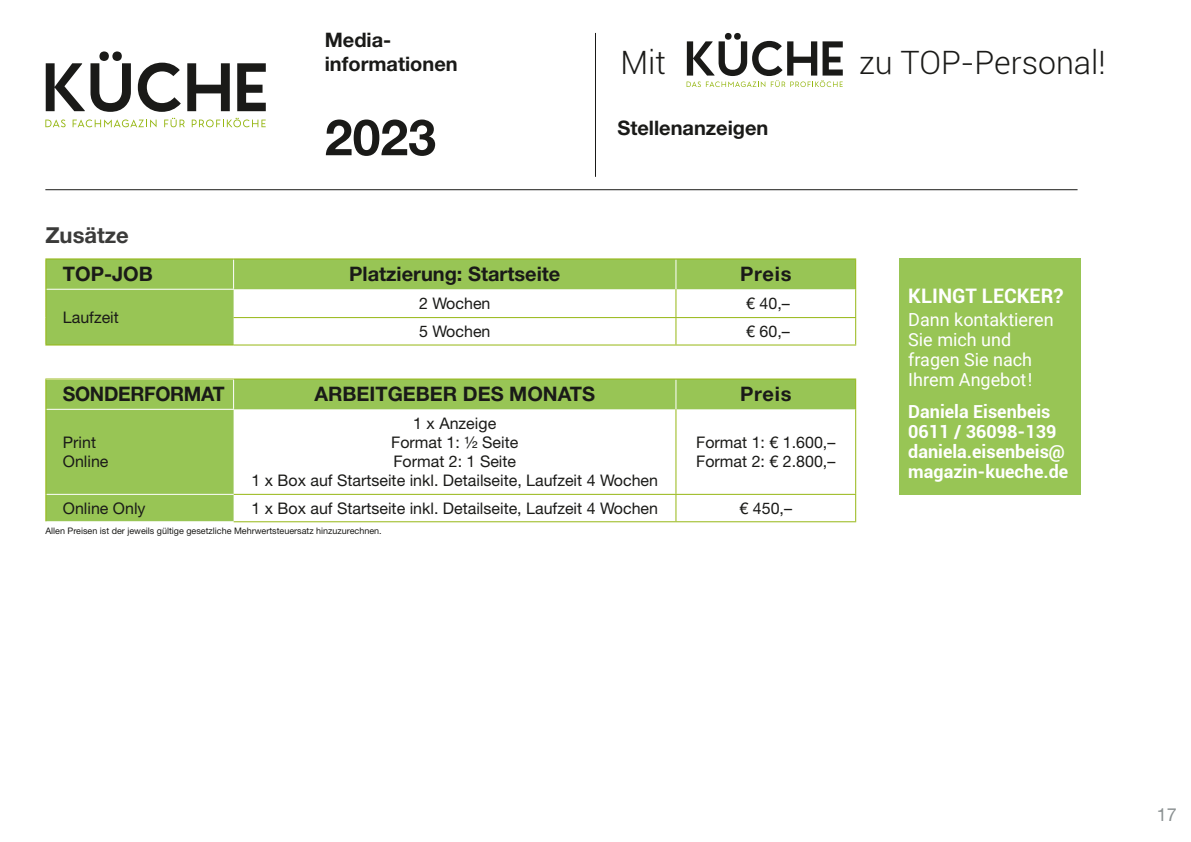
<style>
.page{position:relative;width:1191px;height:842px;background:#fff}
.page>*{position:absolute;margin:0;border:0;box-sizing:border-box;transform-origin:0 0}
.t1{font:700 50px "Helvetica Neue LT Std";color:#1a1a18}
.t2{font:300 32.2px "Roboto";color:#1a1a18}
.t3{font:700 22px "Helvetica Neue LT Std";color:#3b3b3a}
.t4{font:700 20px/24px "Helvetica Neue LT Std";color:#1a1a18}
.t5{font:700 20px "Roboto";color:#fff}
.t6{font:700 18px/19.8px "Roboto";color:#fff}
.t7{font:18px/19.8px "Roboto";color:#fff}
.t8{font:18px "Helvetica Neue LT Std";color:#8b9192}
.t9{font:16px/19.2px "Helvetica Neue LT Std";color:#1a1a18}
.t10{font:9px "Helvetica Neue LT Std";color:#1a1a18}
</style>
<div class="page">
<hr style="left:45px;top:189px;width:1032px;height:1px;background:#1a1a18">
<hr style="left:595px;top:33px;width:1px;height:144px;background:#1a1a18">
<svg style="left:46px;top:51px;width:85px;height:61px"></svg>
<svg style="left:138px;top:63px;width:43px;height:49px"></svg>
<svg style="left:187px;top:63px;width:43px;height:48px"></svg>
<svg style="left:237px;top:63px;width:29px;height:48px"></svg>
<svg style="left:45px;top:119px;width:21px;height:8px"></svg>
<svg style="left:73px;top:119px;width:83px;height:8px"></svg>
<svg style="left:164px;top:118px;width:21px;height:9px"></svg>
<svg style="left:192px;top:118px;width:74px;height:9px"></svg>
<svg style="left:46px;top:259px;width:809px;height:262px"></svg>
<div style="left:46px;top:345px;width:188px;height:34px;background:#fff"></div>
<hr style="left:233px;top:259px;width:1px;height:30px;background:#fff">
<hr style="left:675px;top:259px;width:1px;height:30px;background:#fff">
<hr style="left:46px;top:289px;width:188px;height:1px;background:#fff">
<hr style="left:45px;top:344px;width:189px;height:1px;background:#96b714">
<hr style="left:234px;top:344px;width:442px;height:1px;background:#96b714">
<hr style="left:676px;top:344px;width:180px;height:1px;background:#96b714">
<hr style="left:233px;top:379px;width:1px;height:30px;background:#fff">
<hr style="left:675px;top:379px;width:1px;height:30px;background:#fff">
<hr style="left:46px;top:409px;width:188px;height:1px;background:#fff">
<hr style="left:234px;top:317px;width:442px;height:1px;background:#96b714">
<hr style="left:676px;top:317px;width:180px;height:1px;background:#96b714">
<svg style="left:675px;top:289px;width:1px;height:55px"></svg>
<hr style="left:675px;top:409px;width:1px;height:85px;background:#96b714">
<hr style="left:676px;top:494px;width:180px;height:1px;background:#96b714">
<svg style="left:675px;top:495px;width:1px;height:26px"></svg>
<hr style="left:676px;top:521px;width:180px;height:1px;background:#96b714">
<hr style="left:234px;top:494px;width:442px;height:1px;background:#96b714">
<hr style="left:234px;top:521px;width:442px;height:1px;background:#96b714">
<svg style="left:855px;top:289px;width:1px;height:55px"></svg>
<hr style="left:855px;top:409px;width:1px;height:85px;background:#96b714">
<svg style="left:855px;top:495px;width:1px;height:26px"></svg>
<hr style="left:46px;top:494px;width:188px;height:1px;background:#fff">
<hr style="left:855px;top:259px;width:1px;height:30px;background:#96b714">
<hr style="left:45px;top:258px;width:189px;height:1px;background:#96b714">
<hr style="left:234px;top:258px;width:442px;height:1px;background:#96b714">
<hr style="left:676px;top:258px;width:180px;height:1px;background:#96b714">
<hr style="left:45px;top:259px;width:1px;height:30px;background:#96b714">
<svg style="left:45px;top:289px;width:1px;height:55px"></svg>
<hr style="left:45px;top:379px;width:1px;height:30px;background:#96b714">
<hr style="left:45px;top:409px;width:1px;height:85px;background:#96b714">
<svg style="left:45px;top:494px;width:1px;height:27px"></svg>
<hr style="left:855px;top:379px;width:1px;height:30px;background:#96b714">
<hr style="left:45px;top:378px;width:189px;height:1px;background:#96b714">
<hr style="left:234px;top:378px;width:442px;height:1px;background:#96b714">
<hr style="left:676px;top:378px;width:180px;height:1px;background:#96b714">
<div style="left:899px;top:258px;width:181px;height:237px;background:#98c555"></div>
<svg style="left:686px;top:33px;width:156px;height:54px"></svg>
<p class="t4" style="left:325px;top:28px;width:134px">Media&shy;informationen</p>
<h1 class="t1" style="left:325px;top:107px;width:113px">2023</h1>
<h2 class="t2" style="left:620px;top:40px;width:47px">Mit</h2>
<h2 class="t2" style="left:859px;top:40px;width:248px">zu TOP-Personal!</h2>
<p class="t4" style="left:617px;top:116px;width:153px">Stellenanzeigen</p>
<h3 class="t3" style="left:45px;top:221px;width:85px">Zusätze</h3>
<p class="t4" style="left:63px;top:262px;width:92px">TOP-JOB</p>
<p class="t4" style="left:349px;top:262px;width:213px">Platzierung: Startseite</p>
<p class="t4" style="left:740px;top:262px;width:53px">Preis</p>
<p class="t9" style="left:63px;top:307px;width:57px">Laufzeit</p>
<p class="t9" style="left:419px;top:293px;width:73px">2 Wochen</p>
<p class="t9" style="left:746px;top:293px;width:45px">€ 40,–</p>
<p class="t9" style="left:419px;top:321px;width:73px">5 Wochen</p>
<p class="t9" style="left:746px;top:321px;width:45px">€ 60,–</p>
<p class="t4" style="left:63px;top:382px;width:163px">SONDERFORMAT</p>
<p class="t4" style="left:314px;top:382px;width:282px">ARBEITGEBER DES MONATS</p>
<p class="t4" style="left:740px;top:382px;width:53px">Preis</p>
<p class="t9" style="left:63px;top:432px;width:47px">Print<br>Online</p>
<p class="t9" style="left:251px;top:413px;width:408px;text-align:center">1 x Anzeige<br>Format 1: ½ Seite<br>Format 2: 1 Seite<br>1 x Box auf Startseite inkl. Detailseite, Laufzeit 4 Wochen</p>
<p class="t9" style="left:696px;top:432px;width:141px">Format 1: € 1.600,–<br>Format 2: € 2.800,–</p>
<p class="t9" style="left:63px;top:498px;width:84px">Online Only</p>
<p class="t9" style="left:251px;top:498px;width:408px">1 x Box auf Startseite inkl. Detailseite, Laufzeit 4 Wochen</p>
<p class="t9" style="left:739px;top:498px;width:54px">€ 450,–</p>
<p class="t10" style="left:45px;top:526px;width:338px">Allen Preisen ist der jeweils gültige gesetzliche Mehrwertsteuersatz hinzuzurechnen.</p>
<p class="t5" style="left:908px;top:281px;width:157px">KLINGT LECKER?</p>
<p class="t7" style="left:908px;top:309px;width:147px">Dann kontaktieren<br>Sie mich und fragen Sie nach<br>Ihrem Angebot!</p>
<p class="t6" style="left:908px;top:401px;width:161px">Daniela Eisenbeis<br>0611 / 36098-139 daniela.eisenbeis@ magazin-kueche.de</p>
<p class="t8" style="left:1156px;top:803px;width:22px">17</p>
</div>
